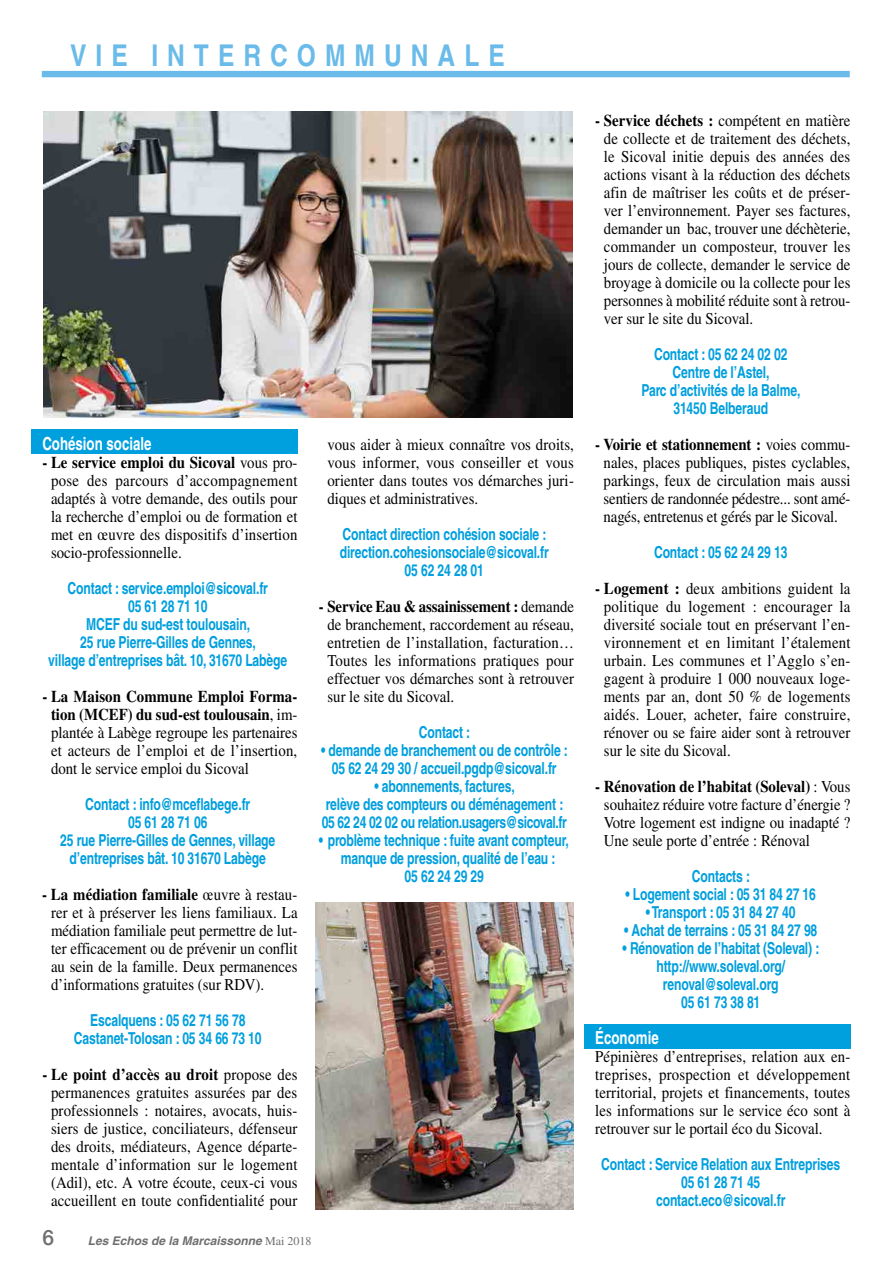
<style>
.page{position:relative;width:893px;height:1263px;background:#fff}
.page>*{position:absolute;margin:0;border:0;box-sizing:border-box;transform-origin:0 0}
.t1{font:700 condensed 30px "Helvetica";letter-spacing:.3em;color:#6abbe9}
.t2{font:500 21px "Helvetica Neue";color:#706f6f}
.t3{font:700 condensed 18px "Helvetica";color:#fff;scale:.9 1}
.t4{font:16.5px/18px "Times";color:#000;text-align:justify;scale:.9 1}
.t5{font:700 condensed 16.5px/18px "Helvetica";letter-spacing:-.01em;color:#009fde;text-align:center;scale:.9 1}
.t6{font:italic 700 12px "Helvetica";color:#706f6f}
.s1{font-weight:700}
.s2{font-family:"Times";font-weight:400;font-style:normal}
</style>
<div class="page">
<div style="left:584px;top:1024px;width:266px;height:24px;background:#009fde"></div>
<div style="left:31px;top:429px;width:267px;height:25px;background:#009fde"></div>
<div style="left:42px;top:71px;width:808px;height:6px;background:#6abbe9"></div>
<img style="left:44px;top:112px;width:528px;height:306px">
<img style="left:316px;top:902px;width:257px;height:307px">
<h1 class="t1" style="left:70px;top:37px;width:436px">VIE INTERCOMMUNALE</h1>
<p class="t3" style="left:42px;top:433px;width:123px">Cohésion sociale</p>
<p class="t4" style="left:51px;top:453px;width:275px;text-indent:-9px"><span class="s1">- Le service emploi du Sicoval</span> vous pro&shy;pose des parcours d’accompagnement adaptés à votre demande, des outils pour la recherche d’emploi ou de formation et met en œuvre des dispositifs d’insertion socio-professionnelle.</p>
<p class="t5" style="left:48px;top:579px;width:267px">Contact : service.emploi@sicoval.fr<br>05 61 28 71 10<br>MCEF du sud-est toulousain,<br>25 rue Pierre-Gilles de Gennes,<br>village d’entreprises bât. 10, 31670 Labège</p>
<p class="t4" style="left:51px;top:687px;width:275px;text-indent:-9px"><span class="s1">- La Maison Commune Emploi Forma&shy;tion (MCEF) du sud-est toulousain</span>, im&shy;plantée à Labège regroupe les partenaires et acteurs de l’emploi et de l’insertion, dont le service emploi du Sicoval</p>
<p class="t5" style="left:60px;top:795px;width:241px">Contact : info@mceflabege.fr<br>05 61 28 71 06<br>25 rue Pierre-Gilles de Gennes, village d’entreprises bât. 10 31670 Labège</p>
<p class="t4" style="left:51px;top:885px;width:276px;text-indent:-9px"><span class="s1">- La médiation familiale</span> œuvre à restau&shy;rer et à préserver les liens familiaux. La médiation familiale peut permettre de lut&shy;ter efficacement ou de prévenir un conflit au sein de la famille. Deux permanences d’informations gratuites (sur RDV).</p>
<p class="t5" style="left:74px;top:1011px;width:210px">Escalquens : 05 62 71 56 78<br>Castanet-Tolosan : 05 34 66 73 10</p>
<p class="t4" style="left:42px;top:1065px;width:285px;text-align:center"><span class="s1">- Le point d’accès au droit</span> propose des permanences gratuites assurées par des professionnels : notaires, avocats, huis&shy;siers de justice, conciliateurs, défenseur des droits, médiateurs, Agence départe&shy;mentale d’information sur le logement (Adil), etc. A votre écoute, ceux-ci vous accueillent en toute confidentialité pour</p>
<p class="t2" style="left:43px;top:1220px;width:13px">6</p>
<p class="t6" style="left:88px;top:1233px;width:225px">Les Echos de la Marcaissonne <span class="s2">Mai 2018</span></p>
<p class="t4" style="left:327px;top:435px;width:275px">vous aider à mieux connaître vos droits, vous informer, vous conseiller et vous orienter dans toutes vos démarches juri&shy;diques et administratives.</p>
<p class="t5" style="left:340px;top:525px;width:234px">Contact direction cohésion sociale : direction.cohesionsociale@sicoval.fr<br>05 62 24 28 01</p>
<p class="t4" style="left:327px;top:597px;width:276px;text-indent:-9px"><span class="s1">- Service Eau &amp; assainissement :</span> demande de branchement, raccordement au réseau, entretien de l’installation, facturation… Toutes les informations pratiques pour effectuer vos démarches sont à retrouver sur le site du Sicoval.</p>
<p class="t5" style="left:419px;top:723px;width:59px">Contact :</p>
<p class="t5" style="left:321px;top:741px;width:276px">• demande de branchement ou de contrôle :<br>05 62 24 29 30 / accueil.pgdp@sicoval.fr</p>
<p class="t5" style="left:322px;top:777px;width:274px">• abonnements, factures,<br>relève des compteurs ou déménagement :<br>05 62 24 02 02 ou relation.usagers@sicoval.fr</p>
<p class="t5" style="left:319px;top:831px;width:279px">• problème technique : fuite avant compteur, manque de pression, qualité de l’eau :<br>05 62 24 29 29</p>
<p class="t4" style="left:604px;top:111px;width:275px;text-indent:-9px"><span class="s1">- Service déchets :</span> compétent en matière de collecte et de traitement des déchets, le Sicoval initie depuis des années des actions visant à la réduction des déchets afin de maîtriser les coûts et de préser&shy;ver l’environnement. Payer ses factures, demander un bac, trouver une déchèterie, commander un composteur, trouver les jours de collecte, demander le service de broyage à domicile ou la collecte pour les personnes à mobilité réduite sont à retrou&shy;ver sur le site du Sicoval.</p>
<p class="t5" style="left:641px;top:345px;width:178px">Contact : 05 62 24 02 02<br>Centre de l’Astel,<br>Parc d’activités de la Balme,<br>31450 Belberaud</p>
<p class="t4" style="left:595px;top:435px;width:285px;text-align:center"><span class="s1">- Voirie et stationnement :</span> voies commu&shy;nales, places publiques, pistes cyclables, parkings, feux de circulation mais aussi sentiers de randonnée pédestre... sont amé&shy;nagés, entretenus et gérés par le Sicoval.</p>
<p class="t5" style="left:654px;top:543px;width:150px">Contact : 05 62 24 29 13</p>
<p class="t4" style="left:604px;top:579px;width:276px;text-indent:-9px"><span class="s1">- Logement :</span> deux ambitions guident la politique du logement : encourager la diversité sociale tout en préservant l’en&shy;vironnement et en limitant l’étalement urbain. Les communes et l’Agglo s’en&shy;gagent à produire 1 000 nouveaux loge&shy;ments par an, dont 50 % de logements aidés. Louer, acheter, faire construire, rénover ou se faire aider sont à retrouver sur le site du Sicoval.</p>
<p class="t4" style="left:604px;top:777px;width:275px;text-indent:-9px"><span class="s1">- Rénovation de l’habitat (Soleval)</span> : Vous souhaitez réduire votre facture d’énergie ?<br>Votre logement est indigne ou inadapté ?<br>Une seule porte d’entrée : Rénoval</p>
<p class="t5" style="left:692px;top:867px;width:66px">Contacts :</p>
<p class="t5" style="left:625px;top:885px;width:213px">• Logement social : 05 31 84 27 16</p>
<p class="t5" style="left:646px;top:903px;width:168px">• Transport : 05 31 84 27 40</p>
<p class="t5" style="left:624px;top:921px;width:216px">• Achat de terrains : 05 31 84 27 98</p>
<p class="t5" style="left:623px;top:939px;width:220px">• Rénovation de l’habitat (Soleval) : http://www.soleval.org/ renoval@soleval.org<br>05 61 73 38 81</p>
<p class="t3" style="left:595px;top:1027px;width:72px">Économie</p>
<p class="t4" style="left:595px;top:1047px;width:285px">Pépinières d’entreprises, relation aux en&shy;treprises, prospection et développement territorial, projets et financements, toutes les informations sur le service éco sont à retrouver sur le portail éco du Sicoval.</p>
<p class="t5" style="left:601px;top:1155px;width:267px">Contact : Service Relation aux Entreprises<br>05 61 28 71 45<br>contact.eco@sicoval.fr</p>
</div>
